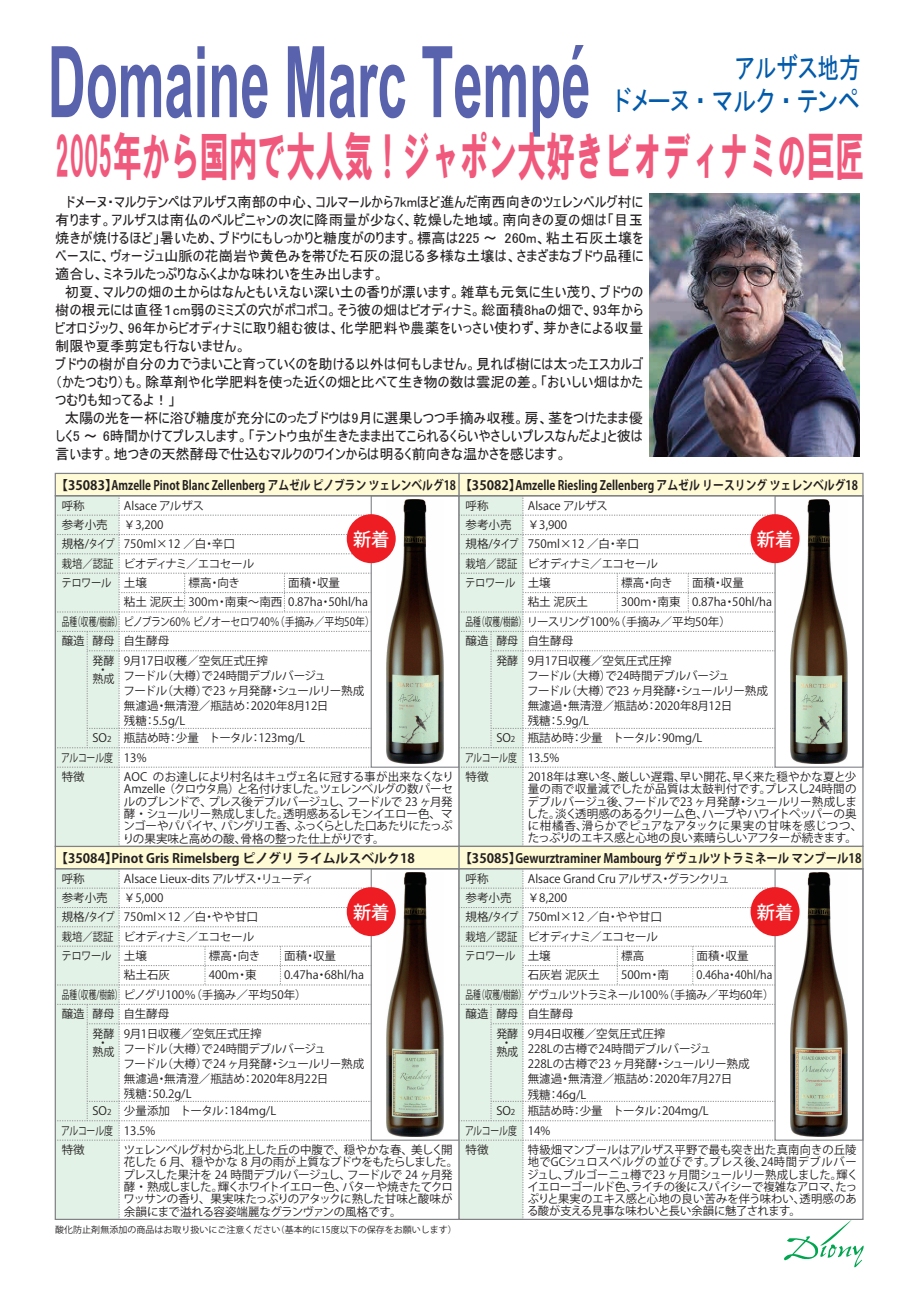
<style>
.page{position:relative;width:919px;height:1289px;background:#fff}
.page>*{position:absolute;margin:0;border:0;box-sizing:border-box;transform-origin:0 0}
.t1{font:700 99px "Arial";color:#5862ad;scale:.53 1}
.t2{font:52.5px "HG Soei Kakugothic UB";color:#f0597b;scale:.55 1}
.t3{font:28.8px/32.8px "JK P Gothic";color:#015aaa;text-align:right;scale:.75 1}
.t4{font:500 18.15px "Koz Go Pro";color:#fff}
.t5{font:14.25px/18px "MS UI Gothic";letter-spacing:.005em;color:#231f20}
.t6{font:700 12.9px "Koz Go Pro";color:#231f20}
.t7{font:11.55px/19.4px "Koz Go Pro";color:#231f20}
.t8{font:11.55px/12.3px "Koz Go Pro";letter-spacing:-.04em;color:#231f20}
.t9{font:11.55px/19.4px "Koz Go Pro";color:#231f20;scale:.67 1}
.t10{font:11.55px/19.5px "Koz Go Pro";letter-spacing:-.02em;color:#231f20;scale:.77 1}
.t11{font:11.55px/9px "Koz Go Pro";color:#231f20;text-align:center;scale:.95 1}
.t12{font:11.55px "Koz Go Pro";color:#231f20;scale:.9 1}
.t13{font:9px "Koz Go Pro";color:#231f20}
.s1{font-size:8.1px}
</style>
<div class="page">
<svg style="left:783px;top:1219px;width:80px;height:48px"></svg>
<div style="left:55px;top:845px;width:404px;height:24px;background:#fffbd6"></div>
<svg style="left:55px;top:868px;width:316px;height:351px"></svg>
<div style="left:370px;top:868px;width:89px;height:272px;border:1px solid #808285"></div>
<img style="left:386px;top:872px;width:58px;height:264px">
<div style="left:348px;top:888px;width:47px;height:47px;background:#ee1d23;border-radius:50%"></div>
<div style="left:347px;top:887px;width:48px;height:49px;border:2px solid #ee1d23;border-radius:50%"></div>
<div style="left:55px;top:473px;width:404px;height:23px;background:#fffbd6;border:1px solid #808285"></div>
<svg style="left:55px;top:496px;width:316px;height:350px"></svg>
<div style="left:370px;top:495px;width:89px;height:272px;border:1px solid #808285"></div>
<img style="left:386px;top:499px;width:57px;height:264px">
<div style="left:458px;top:473px;width:405px;height:23px;background:#fffbd6;border:1px solid #808285"></div>
<div style="left:774px;top:495px;width:89px;height:272px;border:1px solid #808285"></div>
<svg style="left:459px;top:496px;width:316px;height:349px"></svg>
<img style="left:790px;top:499px;width:57px;height:264px">
<div style="left:458px;top:845px;width:405px;height:24px;background:#fffbd6;border:1px solid #808285"></div>
<svg style="left:459px;top:868px;width:316px;height:351px"></svg>
<div style="left:774px;top:868px;width:89px;height:272px;border:1px solid #808285"></div>
<img style="left:790px;top:872px;width:57px;height:264px">
<div style="left:751px;top:888px;width:47px;height:47px;background:#ee1d23;border-radius:50%"></div>
<div style="left:750px;top:887px;width:49px;height:49px;border:2px solid #ee1d23;border-radius:50%"></div>
<div style="left:348px;top:515px;width:47px;height:47px;background:#ee1d23;border-radius:50%"></div>
<div style="left:347px;top:514px;width:48px;height:49px;border:2px solid #ee1d23;border-radius:50%"></div>
<div style="left:751px;top:515px;width:47px;height:47px;background:#ee1d23;border-radius:50%"></div>
<div style="left:750px;top:514px;width:49px;height:49px;border:2px solid #ee1d23;border-radius:50%"></div>
<img style="left:649px;top:194px;width:210px;height:263px">
<h1 class="t1" style="left:48px;top:13px;width:1025px">Domaine Marc Tempé</h1>
<h3 class="t3" style="left:615px;top:52px;width:329px">アルザス地方<br>ドメーヌ・マルク・テンペ</h3>
<h2 class="t2" style="left:55px;top:130px;width:1471px">2005年から国内で大人気！ジャポン大好きビオディナミの巨匠</h2>
<p class="t5" style="left:55px;top:193px;width:589px">　ドメーヌ・マルクテンペはアルザス南部の中心、コルマールから7kmほど進んだ南西向きのツェレンベルグ村に有ります。アルザスは南仏のペルピニャンの次に降雨量が少なく、乾燥した地域。南向きの夏の畑は「目玉焼きが焼けるほど」暑いため、ブドウにもしっかりと糖度がのります。標高は225 ～ 260m、粘土石灰土壌をベースに、ヴォージュ山脈の花崗岩や黄色みを帯びた石灰の混じる多様な土壌は、さまざまなブドウ品種に適合し、ミネラルたっぷりなふくよかな味わいを生み出します。<br>　初夏、マルクの畑の土からはなんともいえない深い土の香りが漂います。雑草も元気に生い茂り、ブドウの樹の根元には直径１cm弱のミミズの穴がポコポコ。そう彼の畑はビオディナミ。総面積8haの畑で、93年からビオロジック、96年からビオディナミに取り組む彼は、化学肥料や農薬をいっさい使わず、芽かきによる収量制限や夏季剪定も行ないません。<br>ブドウの樹が自分の力でうまいこと育っていくのを助ける以外は何もしません。見れば樹には太ったエスカルゴ（かたつむり）も。除草剤や化学肥料を使った近くの畑と比べて生き物の数は雲泥の差。「おいしい畑はかたつむりも知ってるよ！」　<br>　太陽の光を一杯に浴び糖度が充分にのったブドウは9月に選果しつつ手摘み収穫。房、茎をつけたまま優しく5 ～ 6時間かけてプレスします。「テントウ虫が生きたまま出てこられるくらいやさしいプレスなんだよ」と彼は言います。地つきの天然酵母で仕込むマルクのワインからは明るく前向きな温かさを感じます。</p>
<p class="t6" style="left:55px;top:476px;width:804px">【35083】Amzelle Pinot Blanc Zellenberg アムゼル ピノブラン ツェレンベルグ18 【35082】Amzelle Riesling Zellenberg アムゼル リースリング ツェレンベルグ18</p>
<p class="t7" style="left:527px;top:496px;width:81px">Alsace アルザス￥3,900</p>
<p class="t7" style="left:124px;top:496px;width:81px">Alsace アルザス￥3,200</p>
<p class="t7" style="left:465px;top:496px;width:48px">呼称<br>参考小売</p>
<p class="t7" style="left:62px;top:496px;width:48px">呼称<br>参考小売</p>
<h3 class="t4" style="left:353px;top:527px;width:38px">新着</h3>
<h3 class="t4" style="left:756px;top:527px;width:38px">新着</h3>
<p class="t7" style="left:465px;top:535px;width:54px">規格/タイプ栽培／認証</p>
<p class="t7" style="left:62px;top:535px;width:54px">規格/タイプ栽培／認証</p>
<p class="t7" style="left:527px;top:535px;width:132px">750ml×12 ／白・辛口<br>ビオディナミ／エコセール土壌<br>粘土 泥灰土</p>
<p class="t7" style="left:124px;top:535px;width:160px">750ml×12 ／白・辛口<br>ビオディナミ／エコセール<br>土壌<br>粘土 泥灰土 300ｍ・南東～南西</p>
<p class="t7" style="left:621px;top:573px;width:61px">標高・向き<br>300ｍ・南東</p>
<p class="t7" style="left:188px;top:573px;width:53px">標高・向き</p>
<p class="t7" style="left:692px;top:573px;width:81px">面積・収量<br>0.87ha・50hl/ha</p>
<p class="t7" style="left:288px;top:573px;width:81px">面積・収量<br>0.87ha・50hl/ha</p>
<p class="t12" style="left:465px;top:575px;width:57px">テロワール</p>
<p class="t9" style="left:465px;top:612px;width:397px">品種（収穫/樹齢）リースリング100％（手摘み／平均50年）醸造</p>
<p class="t12" style="left:61px;top:575px;width:57px">テロワール</p>
<p class="t9" style="left:62px;top:612px;width:469px">品種（収穫/樹齢）ピノブラン60％ ピノオーセロワ40％（手摘み／平均50年）醸造</p>
<p class="t7" style="left:527px;top:631px;width:47px">自生酵母</p>
<p class="t7" style="left:124px;top:631px;width:47px">自生酵母</p>
<p class="t11" style="left:496px;top:637px;width:25px">酵母</p>
<p class="t11" style="left:92px;top:637px;width:25px">酵母</p>
<p class="t11" style="left:92px;top:656px;width:25px">発酵・熟成</p>
<p class="t7" style="left:92px;top:728px;width:20px">SO<span class="s1">2</span></p>
<p class="t10" style="left:61px;top:748px;width:69px">アルコール度特徴</p>
<p class="t7" style="left:123px;top:653px;width:242px;line-height:15px">9月17日収穫／空気圧式圧搾<br>フードル（大樽）で24時間デブルバージュ<br>フードル（大樽）で23 ヶ月発酵・シュールリー熟成無濾過・無清澄／瓶詰め：2020年8月12日<br>残糖：5.5g/L</p>
<p class="t7" style="left:124px;top:728px;width:182px">瓶詰め時：少量　トータル：123mg/L<br>13%</p>
<p class="t7" style="left:123px;top:771px;width:333px;line-height:12.3px;text-align:justify">AOC のお達しにより村名はキュヴェ名に冠する事が出来なくなりAmzelle（クロウタ鳥）と名付けました。ツェレンベルグの数パーセルのブレンドで、プレス後デブルバージュし、フードルで 23 ヶ月発酵・シュールリー熟成しました。透明感あるレモンイエロー色、マンゴーやパパイヤ、パングリエ香、ふっくらとした口あたりにたっぷりの果実味と高めの酸、骨格の整った仕上がりです。</p>
<p class="t11" style="left:496px;top:656px;width:25px">発酵</p>
<p class="t7" style="left:496px;top:728px;width:20px">SO<span class="s1">2</span></p>
<p class="t10" style="left:465px;top:748px;width:69px">アルコール度特徴</p>
<p class="t7" style="left:527px;top:653px;width:242px;line-height:15px">9月17日収穫／空気圧式圧搾<br>フードル（大樽）で24時間デブルバージュ<br>フードル（大樽）で23 ヶ月発酵・シュールリー熟成無濾過・無清澄／瓶詰め：2020年8月12日<br>残糖：5.9g/L</p>
<p class="t7" style="left:527px;top:728px;width:176px">瓶詰め時：少量　トータル：90mg/L<br>13.5%</p>
<p class="t7" style="left:526px;top:771px;width:337px;line-height:12.3px">2018年は寒い冬、厳しい遅霜、早い開花、早く来た穏やかな夏と少量の雨で収量減でしたが品質は太鼓判付です。プレスし24時間のデブルバージュ後、フードルで23 ヶ月発酵・シュールリー熟成しました。淡く透明感のあるクリーム色、ハーブやハワイトペッパーの奥に柑橘香、滑らかでピュアなアタックに果実の甘味を感じつつ、たっぷりのエキス感と心地の良い素晴らしいアフターが続きます。</p>
<p class="t6" style="left:55px;top:849px;width:361px">【35084】Pinot Gris Rimelsberg ピノグリ ライムルスベルク18</p>
<p class="t7" style="left:124px;top:869px;width:191px">Alsace Lieux-dits アルザス・リューディ￥5,000</p>
<p class="t7" style="left:62px;top:869px;width:48px">呼称<br>参考小売</p>
<h3 class="t4" style="left:353px;top:900px;width:38px">新着</h3>
<p class="t7" style="left:62px;top:907px;width:54px">規格/タイプ栽培／認証</p>
<p class="t7" style="left:124px;top:907px;width:136px">750ml×12 ／白・やや甘口ビオディナミ／エコセール土壌<br>粘土石灰</p>
<p class="t7" style="left:209px;top:946px;width:53px">標高・向き<br>400ｍ・東</p>
<p class="t7" style="left:284px;top:946px;width:81px">面積・収量<br>0.47ha・68hl/ha</p>
<p class="t12" style="left:61px;top:948px;width:57px">テロワール</p>
<p class="t9" style="left:62px;top:985px;width:367px">品種（収穫/樹齢）ピノグリ100％（手摘み／平均50年）醸造</p>
<p class="t7" style="left:124px;top:1004px;width:47px">自生酵母</p>
<p class="t11" style="left:92px;top:1009px;width:25px">酵母</p>
<p class="t6" style="left:459px;top:849px;width:404px">【35085】Gewurztraminer Mambourg ゲヴュルツトラミネール マンブール18</p>
<h3 class="t4" style="left:756px;top:900px;width:38px">新着</h3>
<p class="t7" style="left:527px;top:869px;width:203px">Alsace Grand Cru アルザス・グランクリュ￥8,200</p>
<p class="t7" style="left:465px;top:869px;width:48px">呼称<br>参考小売</p>
<p class="t7" style="left:465px;top:907px;width:54px">規格/タイプ栽培／認証</p>
<p class="t7" style="left:527px;top:907px;width:136px">750ml×12 ／白・やや甘口ビオディナミ／エコセール土壌<br>石灰岩 泥灰土</p>
<p class="t7" style="left:696px;top:946px;width:77px">面積・収量<br>0.46ha・40hl/ha</p>
<p class="t7" style="left:621px;top:946px;width:49px">標高<br>500ｍ・南</p>
<p class="t12" style="left:465px;top:948px;width:57px">テロワール</p>
<p class="t9" style="left:465px;top:985px;width:462px">品種（収穫/樹齢）ゲヴュルツトラミネール100％（手摘み／平均60年）醸造</p>
<p class="t11" style="left:496px;top:1009px;width:25px">酵母</p>
<p class="t7" style="left:527px;top:1004px;width:47px">自生酵母</p>
<p class="t11" style="left:92px;top:1029px;width:25px">発酵・熟成</p>
<p class="t7" style="left:92px;top:1101px;width:20px">SO<span class="s1">2</span></p>
<p class="t10" style="left:61px;top:1120px;width:69px">アルコール度特徴</p>
<p class="t7" style="left:123px;top:1026px;width:242px;line-height:15px">9月1日収穫／空気圧式圧搾<br>フードル（大樽）で24時間デブルバージュ<br>フードル（大樽）で24 ヶ月発酵・シュールリー熟成無濾過・無清澄／瓶詰め：2020年8月22日<br>残糖：50.2g/L</p>
<p class="t7" style="left:124px;top:1101px;width:154px">少量添加　トータル：184mg/L<br>13.5%</p>
<p class="t8" style="left:123px;top:1143px;width:336px">ツェレンベルグ村から北上した丘の中腹で、穏やかな春、美しく開花した 6 月、穏やかな 8 月の雨が上質なブドウをもたらしました。プレスした果汁を 24 時間デブルバージュし、フードルで 24 ヶ月発酵・熟成しました。輝くホワイトイエロー色、バターや焼きたてクロワッサンの香り、果実味たっぷりのアタックに熟した甘味と酸味が余韻にまで溢れる容姿端麗なグランヴァンの風格です。</p>
<p class="t11" style="left:496px;top:1029px;width:25px">発酵・熟成</p>
<p class="t7" style="left:496px;top:1101px;width:20px">SO<span class="s1">2</span></p>
<p class="t10" style="left:465px;top:1120px;width:69px">アルコール度特徴</p>
<p class="t7" style="left:527px;top:1026px;width:223px;line-height:15px">9月4日収穫／空気圧式圧搾<br>228Lの古樽で24時間デブルバージュ<br>228Lの古樽で23 ヶ月発酵・シュールリー熟成無濾過・無清澄／瓶詰め：2020年7月27日</p>
<p class="t7" style="left:527px;top:1087px;width:182px;line-height:16px">残糖：46g/L<br>瓶詰め時：少量　トータル：204mg/L</p>
<p class="t7" style="left:527px;top:1120px;width:24px">14%</p>
<p class="t7" style="left:527px;top:1143px;width:333px;line-height:12.3px">特級畑マンブールはアルザス平野で最も突き出た真南向きの丘陵地でGCシュロスベルグの並びです。プレス後、24時間デブルバージュし、ブルゴーニュ樽で23 ヶ月間シュールリー熟成しました。輝くイエローゴールド色、ライチの後にスパイシーで複雑なアロマ、たっぷりと果実のエキス感と心地の良い苦みを伴う味わい、透明感のある酸が支える見事な味わいと長い余韻に魅了されます。</p>
<p class="t13" style="left:55px;top:1223px;width:403px">酸化防止剤無添加の商品はお取り扱いにご注意ください（基本的に15度以下の保存をお願いします）</p>
</div>
